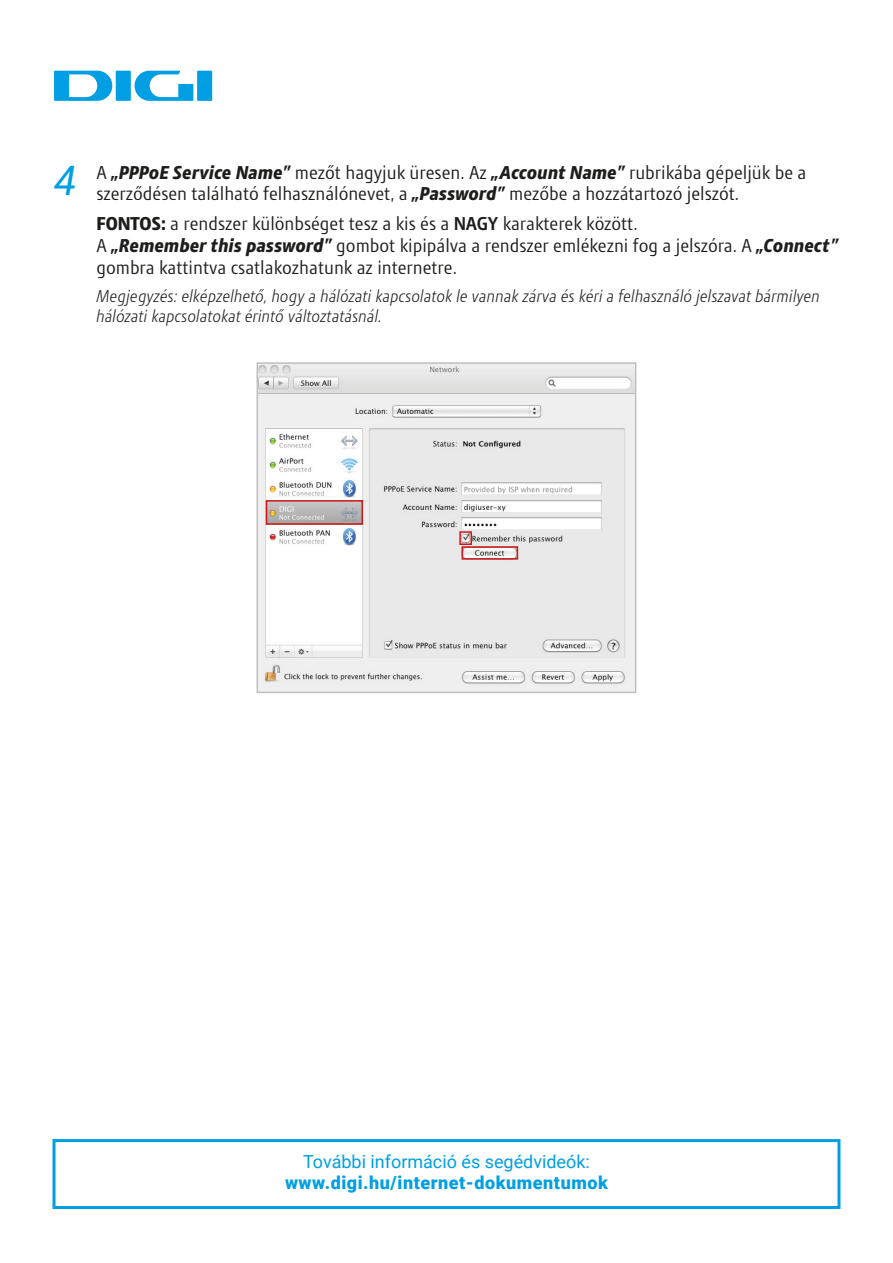
<style>
.page{position:relative;width:893px;height:1263px;background:#fff}
.page>*{position:absolute;margin:0;border:0;box-sizing:border-box;transform-origin:0 0}
.t1{font:italic 40.5px "Roboto";color:#009fe3}
.t2{font:18px/21.6px "Modena";color:#1d1d1b}
.t3{font:900 18px "Roboto";letter-spacing:.03em;color:#009fe3}
.t4{font:18px "Roboto";color:#009fe3}
.t5{font:italic 300 16.5px/19.8px "Modena";color:#1d1d1b}
.s1{font-weight:800;font-style:italic}
.s2{font-weight:800}
.s3{font-weight:700}
</style>
<div class="page">
<div style="left:197px;top:71px;width:15px;height:30px;background:#009fe3"></div>
<svg style="left:135px;top:71px;width:58px;height:30px"></svg>
<div style="left:116px;top:71px;width:15px;height:30px;background:#009fe3"></div>
<svg style="left:54px;top:71px;width:58px;height:30px"></svg>
<div style="left:52px;top:1139px;width:788px;height:70px;border:3px solid #009fe3"></div>
<img style="left:260px;top:365px;width:373px;height:325px">
<div style="left:257px;top:362px;width:379px;height:331px;border:2px solid #bfbfbf"></div>
<div style="left:459px;top:531px;width:13px;height:14px;border:2px solid #cd171a"></div>
<div style="left:462px;top:546px;width:56px;height:14px;border:2px solid #cd171a"></div>
<div style="left:266px;top:500px;width:97px;height:25px;border:2px solid #cd171a"></div>
<p class="t1" style="left:54px;top:152px;width:24px">4</p>
<p class="t2" style="left:96px;top:161px;width:711px">A <span class="s1">„PPPoE Service Name”</span> mezőt hagyjuk üresen. Az <span class="s1">„Account Name”</span> rubrikába gépeljük be a szerződésen található felhasználónevet, a <span class="s1">„Password”</span> mezőbe a hozzátartozó jelszót.</p>
<p class="t2" style="left:96px;top:213px;width:743px"><span class="s2">FONTOS:</span> a rendszer különbséget tesz a kis és a <span class="s3">NAGY</span> karakterek között.<br>A <span class="s1">„Remember this password”</span> gombot kipipálva a rendszer emlékezni fog a jelszóra. A <span class="s1">„Connect” </span>gombra kattintva csatlakozhatunk az internetre.</p>
<p class="t5" style="left:96px;top:286px;width:725px">Megjegyzés: elképzelhető, hogy a hálózati kapcsolatok le vannak zárva és kéri a felhasználó jelszavat bármilyen hálózati kapcsolatokat érintő változtatásnál.</p>
<p class="t4" style="left:303px;top:1149px;width:288px">További információ és segédvideók:</p>
<p class="t3" style="left:285px;top:1170px;width:324px">www.digi.hu/internet-dokumentumok</p>
</div>
